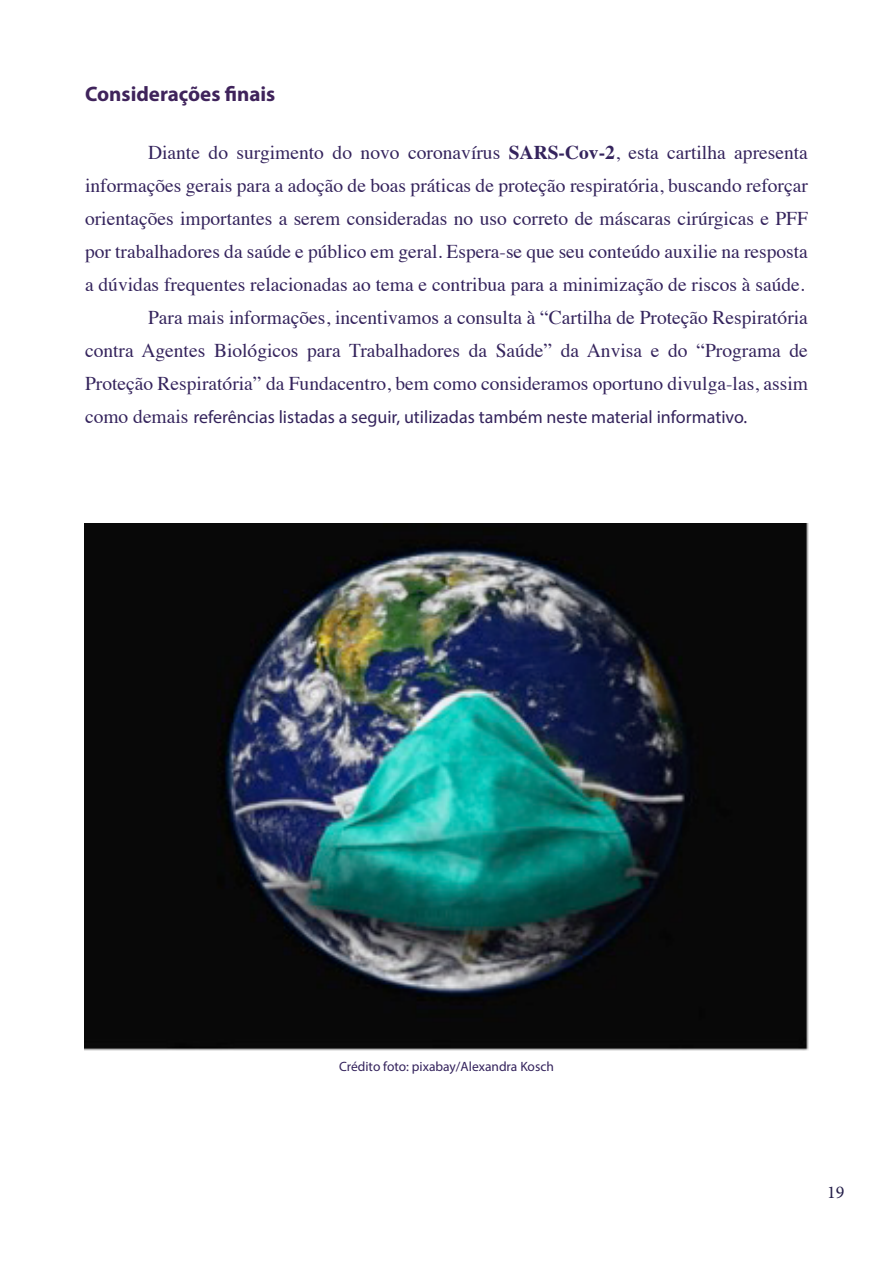
<style>
.page{position:relative;width:893px;height:1263px;background:#fff}
.page>*{position:absolute;margin:0;border:0;box-sizing:border-box;transform-origin:0 0}
.t1{font:700 21px "Myriad Pro";color:#3f235b}
.t2{font:19.5px/33px "Times";color:#34235c;text-align:right}
.t3{font:18px "Myriad Pro";color:#34235c}
.t4{font:18px "Minion Pro";color:#251f4a}
.t5{font:13.5px "Myriad Pro";color:#34235c}
.s1{font-weight:700}
.s2{font-family:"Times";font-size:19.5px}
</style>
<div class="page">
<img style="left:84px;top:523px;width:725px;height:527px">
<p class="t1" style="left:85px;top:80px;width:192px">Considerações finais</p>
<p class="t2" style="left:85px;top:134px;width:724px">Diante do surgimento do novo coronavírus <span class="s1">SARS-Cov-2</span>, esta cartilha apresenta informações gerais para a adoção de boas práticas de proteção respiratória, buscando reforçar orientações importantes a serem consideradas no uso correto de máscaras cirúrgicas e PFF por trabalhadores da saúde e público em geral. Espera-se que seu conteúdo auxilie na resposta a dúvidas frequentes relacionadas ao tema e contribua para a minimização de riscos à saúde.<br>Para mais informações, incentivamos a consulta à “Cartilha de Proteção Respiratória<br>contra Agentes Biológicos para Trabalhadores da Saúde” da Anvisa e do “Programa de Proteção Respiratória” da Fundacentro, bem como consideramos oportuno divulga-las, assim</p>
<p class="t3" style="left:85px;top:406px;width:664px"><span class="s2">como demais</span> referências listadas a seguir, utilizadas também neste material informativo.</p>
<p class="t5" style="left:339px;top:1058px;width:216px">Crédito foto: pixabay/Alexandra Kosch</p>
<p class="t4" style="left:827px;top:1180px;width:19px">19</p>
</div>
